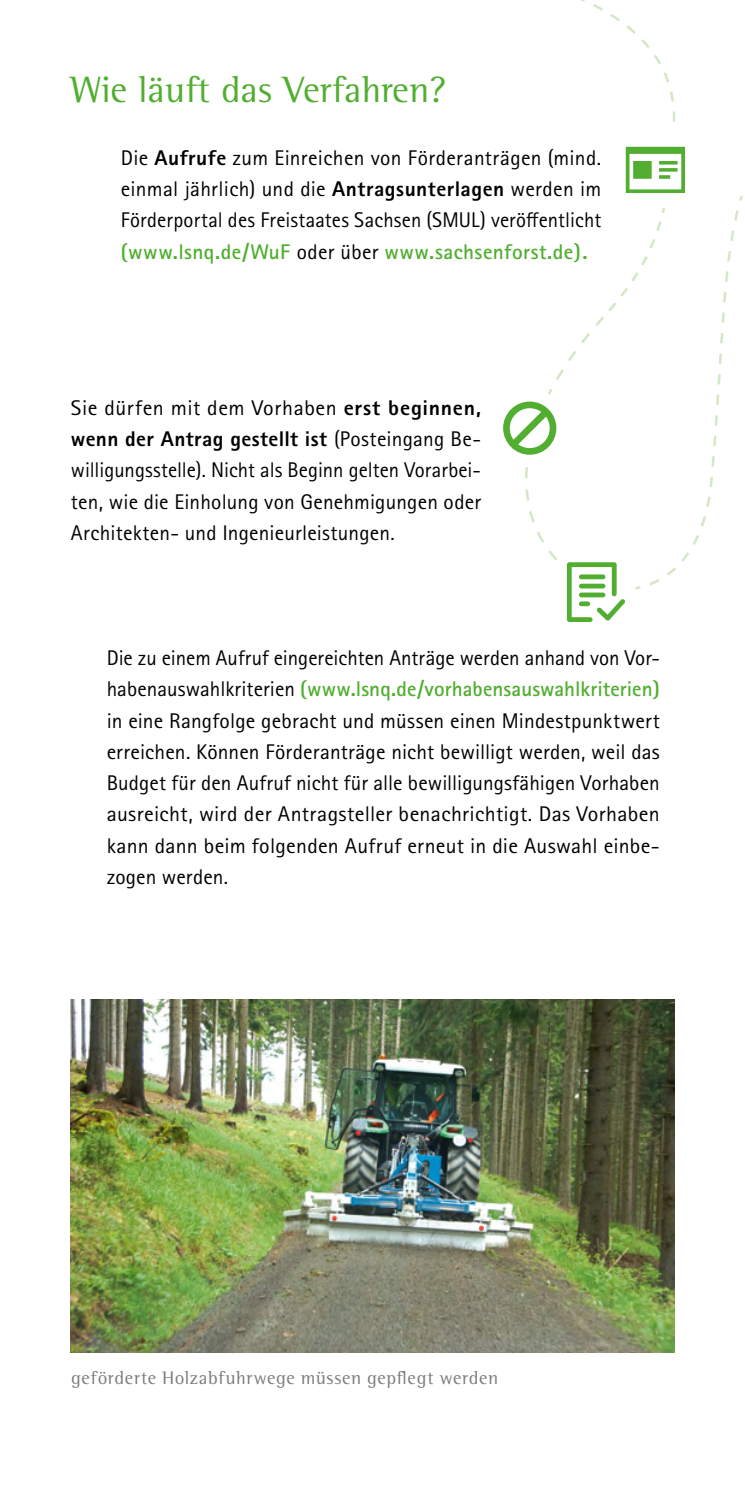
<style>
.page{position:relative;width:745px;height:1489px;background:#fff}
.page>*{position:absolute;margin:0;border:0;box-sizing:border-box;transform-origin:0 0}
.H_3{font:37.5px "Rotis Semi Serif W1 G";color:#51ae30}
.Flei_text{font:21.25px/31.2px "Rotis Sans Serif Pro";letter-spacing:.01em;color:#000;text-align:justify}
.Bildunterschriften{font:18.75px "Rotis Semi Serif W1 G";letter-spacing:.03em;color:#7b7b7a}
.s1{font-family:"AT Rotis Sans Serif";font-weight:800}
.s2{font-family:"AT Rotis Sans Serif";font-weight:700;color:#51ae30}
</style>
<div class="page">
<svg style="left:581px;top:0;width:95px;height:122px"></svg>
<img style="left:71px;top:999px;width:602px;height:353px">
<svg style="left:625px;top:147px;width:59px;height:46px"></svg>
<svg style="left:503px;top:279px;width:129px;height:175px"></svg>
<svg style="left:525px;top:467px;width:32px;height:94px"></svg>
<svg style="left:566px;top:562px;width:59px;height:60px"></svg>
<svg style="left:632px;top:195px;width:111px;height:395px"></svg>
<h1 class="H_3" style="left:71px;top:67px;width:377px">Wie läuft das Verfahren?</h1>
<p class="Flei_text" style="left:121px;top:142px;width:481px">Die <span class="s1">Aufrufe</span> zum Einreichen von Förderanträgen (mind. einmal jährlich) und die <span class="s1">Antragsunterlagen</span> werden im Förderportal des Freistaates Sachsen (SMUL) veröffentlicht <span class="s2">(www.lsnq.de/WuF</span> oder über <span class="s2">www.sachsenforst.de).</span></p>
<p class="Flei_text" style="left:71px;top:392px;width:411px">Sie dürfen mit dem Vorhaben <span class="s1">erst beginnen, wenn der Antrag gestellt ist</span> (Posteingang Be&shy;willigungsstelle). Nicht als Beginn gelten Vorarbei&shy;ten, wie die Einholung von Genehmigungen oder Architekten- und Ingenieurleistungen.</p>
<p class="Flei_text" style="left:107px;top:642px;width:554px">Die zu einem Aufruf eingereichten Anträge werden anhand von Vor&shy;habenauswahlkriterien <span class="s2">(www.lsnq.de/vorhabensauswahlkriterien) </span>in eine Rangfolge gebracht und müssen einen Mindestpunktwert erreichen. Können Förderanträge nicht bewilligt werden, weil das Budget für den Aufruf nicht für alle bewilligungsfähigen Vorhaben ausreicht, wird der Antragsteller benachrichtigt. Das Vorhaben kann dann beim folgenden Aufruf erneut in die Auswahl einbe&shy;zogen werden.</p>
<p class="Bildunterschriften" style="left:71px;top:1366px;width:428px">geförderte Holzabfuhrwege müssen gepflegt werden</p>
</div>
